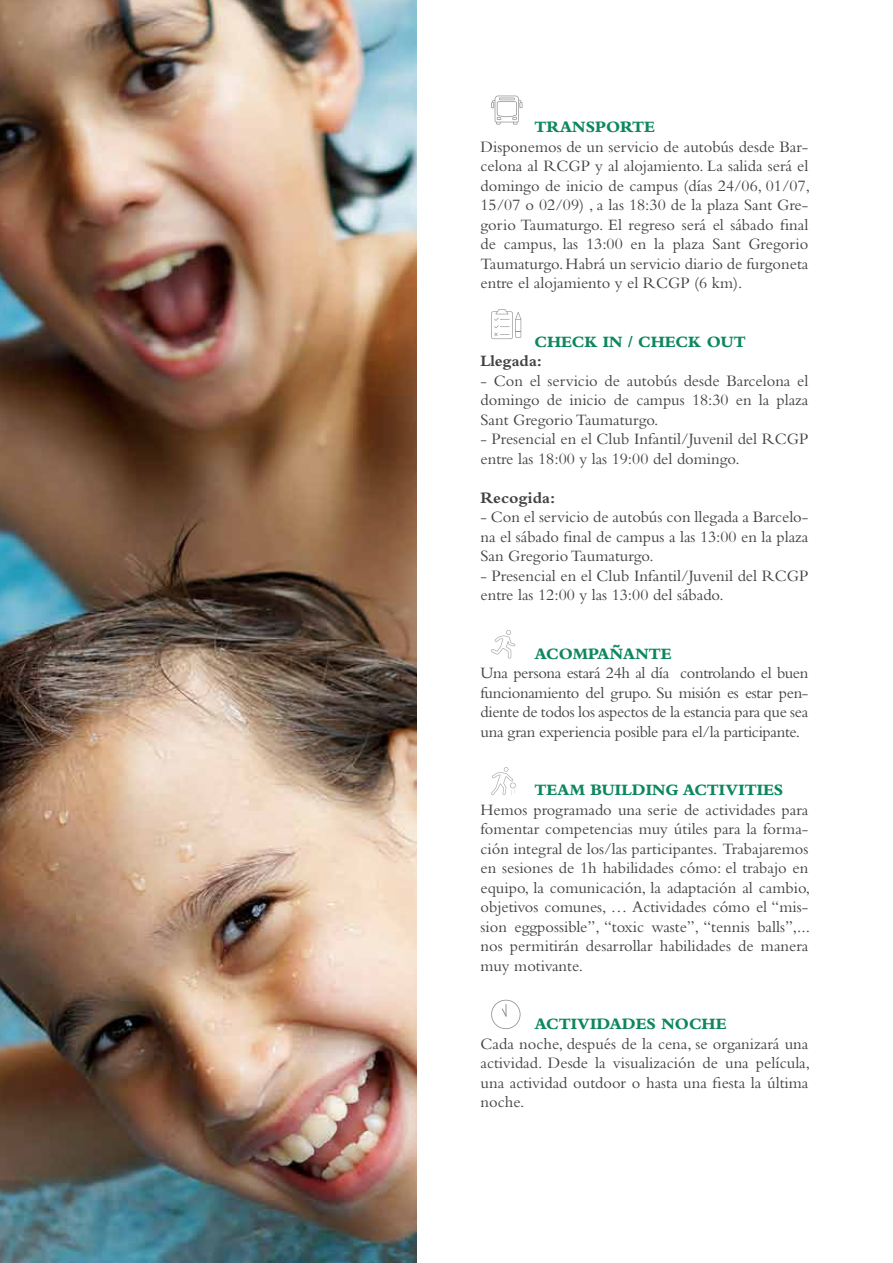
<style>
.page{position:relative;width:893px;height:1263px;background:#fff}
.page>*{position:absolute;margin:0;border:0;box-sizing:border-box;transform-origin:0 0}
.t1{font:16.5px/19.5px "Bembo Std";color:#414042;text-align:justify}
.t2{font:800 16.5px "Bembo Std";color:#0d875c}
.t3{font:700 16.5px "Bembo Std";color:#414042}
</style>
<div class="page">
<svg style="left:491px;top:96px;width:31px;height:29px"></svg>
<svg style="left:491px;top:309px;width:30px;height:30px"></svg>
<svg style="left:491px;top:999px;width:30px;height:31px"></svg>
<svg style="left:491px;top:630px;width:24px;height:29px"></svg>
<svg style="left:491px;top:767px;width:25px;height:28px"></svg>
<img style="left:0;top:0;width:417px;height:1263px">
<p class="t2" style="left:534px;top:118px;width:122px">TRANSPORTE</p>
<p class="t1" style="left:480px;top:136px;width:331px">Disponemos de un servicio de autobús desde Bar&shy;celona al RCGP y al alojamiento. La salida será el domingo de inicio de campus (días 24/06, 01/07, 15/07 o 02/09) , a las 18:30 de la plaza Sant Gre&shy;gorio Taumaturgo. El regreso será el sábado final de campus, las 13:00 en la plaza Sant Gregorio Taumaturgo. Habrá un servicio diario de furgoneta entre el alojamiento y el RCGP (6 km).</p>
<p class="t2" style="left:534px;top:332px;width:213px">CHECK IN / CHECK OUT</p>
<p class="t3" style="left:480px;top:352px;width:63px">Llegada:</p>
<p class="t1" style="left:480px;top:370px;width:329px">- Con el servicio de autobús desde Barcelona el domingo de inicio de campus 18:30 en la plaza Sant Gregorio Taumaturgo.</p>
<p class="t1" style="left:480px;top:429px;width:329px">- Presencial en el Club Infantil/Juvenil del RCGP entre las 18:00 y las 19:00 del domingo.</p>
<p class="t3" style="left:480px;top:488px;width:76px">Recogida:</p>
<p class="t1" style="left:480px;top:507px;width:329px">- Con el servicio de autobús con llegada a Barcelo&shy;na el sábado final de campus a las 13:00 en la plaza San Gregorio Taumaturgo.</p>
<p class="t1" style="left:480px;top:565px;width:329px">- Presencial en el Club Infantil/Juvenil del RCGP entre las 12:00 y las 13:00 del sábado.</p>
<p class="t2" style="left:534px;top:644px;width:138px">ACOMPAÑANTE</p>
<p class="t1" style="left:480px;top:663px;width:329px">Una persona estará 24h al día controlando el buen funcionamiento del grupo. Su misión es estar pen&shy;diente de todos los aspectos de la estancia para que sea una gran experiencia posible para el/la participante.</p>
<p class="t2" style="left:480px;top:781px;width:22px">TEAM</p>
<p class="t2" style="left:591px;top:781px;width:12px">BUIL</p>
<p class="t2" style="left:632px;top:781px;width:26px">DING</p>
<p class="t2" style="left:683px;top:781px;width:12px">ACTI</p>
<p class="t2" style="left:725px;top:781px;width:23px">VITIES</p>
<p class="t1" style="left:480px;top:799px;width:331px">Hemos programado una serie de actividades para fomentar competencias muy útiles para la forma&shy;ción integral de los/las participantes. Trabajaremos en sesiones de 1h habilidades cómo: el trabajo en equipo, la comunicación, la adaptación al cambio, objetivos comunes, … Actividades cómo el “mis&shy;sion eggpossible”, “toxic waste”, “tennis balls”,... nos permitirán desarrollar habilidades de manera muy motivante.</p>
<p class="t2" style="left:534px;top:1015px;width:193px">ACTIVIDADES NOCHE</p>
<p class="t1" style="left:480px;top:1033px;width:331px">Cada noche, después de la cena, se organizará una actividad. Desde la visualización de una película, una actividad outdoor o hasta una fiesta la última noche.</p>
</div>
